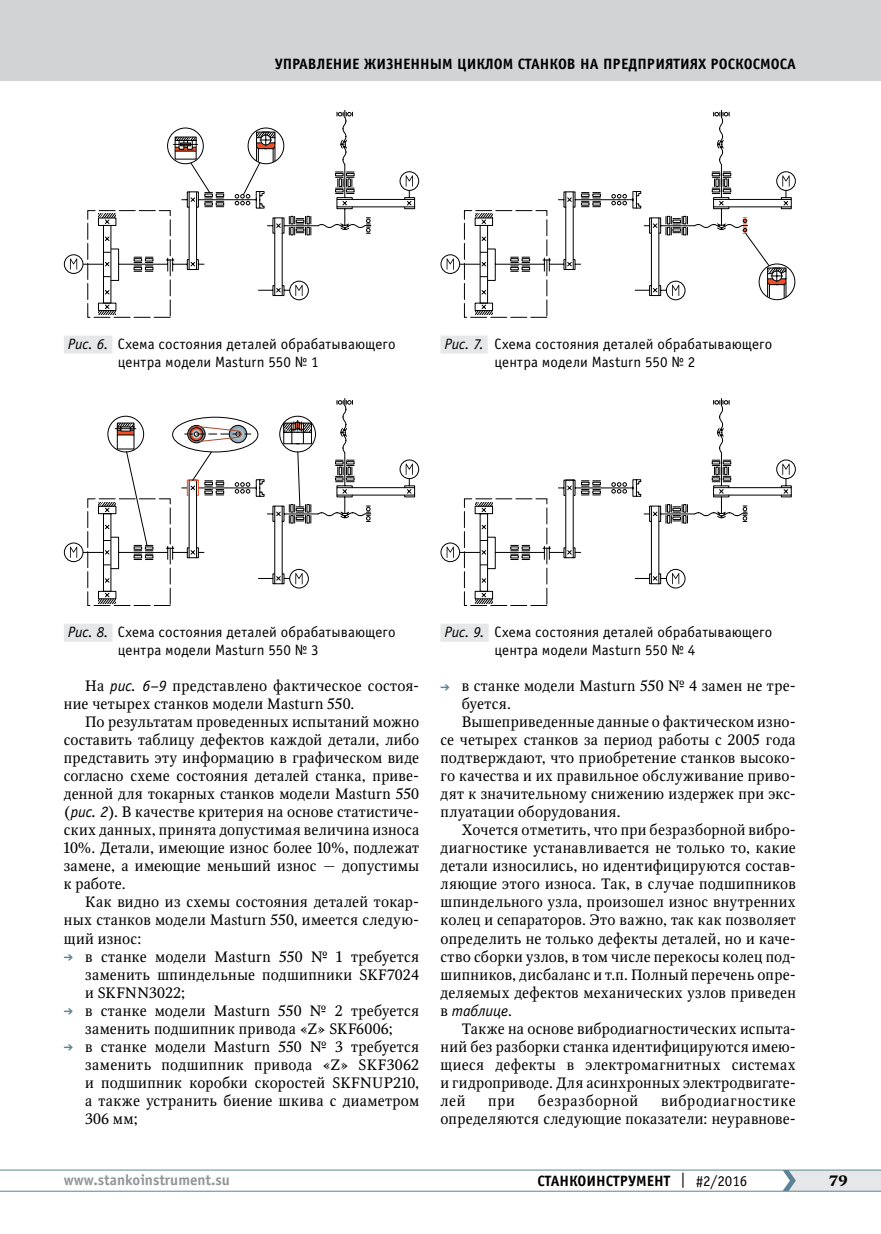
<style>
.page{position:relative;width:881px;height:1234px;background:#fff}
.page>*{position:absolute;margin:0;border:0;box-sizing:border-box;transform-origin:0 0}
.t1{font:italic 15.75px "Officina Sans C";letter-spacing:-.01em;color:#000}
.t2{font:15px/18px "Octava";letter-spacing:.02em;color:#000;text-align:justify}
.t3{font:15px/18px "Officina Sans C";letter-spacing:.005em;color:#000}
.t4{font:700 15px "Officina Sans C";color:#000}
.t5{font:700 15px "Officina Sans C";color:#939598}
.t6{font:15px "Octava";letter-spacing:.045em;color:#000}
.t7{font:700 15px "Octava";color:#000}
.s1{font-style:italic}
.s2{font-family:"Officina Sans C";font-style:italic;font-size:15.75px}
.s3{color:#5b8395}
.s4{font-family:"Octava";font-style:normal;font-size:15px}
.s5{font-weight:400}
</style>
<div class="page">
<hr style="left:0;top:1190px;width:880px;height:1px;background:#5b8395">
<hr style="left:0;top:1169px;width:880px;height:1px;background:#5b8395">
<svg style="left:782px;top:1169px;width:98px;height:21px;background:#d9dee1"></svg>
<div style="left:0;top:0;width:880px;height:81px;background:#d1d3d4"></div>
<div style="left:98px;top:302px;width:18px;height:9px;border:1px solid #000"></div>
<svg style="left:98px;top:311px;width:18px;height:4px"></svg>
<div style="left:64px;top:254px;width:19px;height:20px;border:1px solid #000;border-radius:50%"></div>
<div style="left:399px;top:171px;width:20px;height:20px;border:1px solid #000;border-radius:50%"></div>
<svg style="left:70px;top:110px;width:345px;height:199px"></svg>
<div style="left:474px;top:302px;width:19px;height:9px;border:1px solid #000"></div>
<svg style="left:475px;top:311px;width:17px;height:4px"></svg>
<div style="left:440px;top:254px;width:20px;height:20px;border:1px solid #000;border-radius:50%"></div>
<svg style="left:446px;top:258px;width:7px;height:11px"></svg>
<svg style="left:459px;top:110px;width:336px;height:199px"></svg>
<svg style="left:98px;top:599px;width:18px;height:4px"></svg>
<div style="left:64px;top:542px;width:19px;height:20px;border:1px solid #000;border-radius:50%"></div>
<div style="left:399px;top:459px;width:20px;height:20px;border:1px solid #000;border-radius:50%"></div>
<svg style="left:70px;top:398px;width:345px;height:199px"></svg>
<div style="left:64px;top:623px;width:48px;height:18px;background:#e6e7e8"></div>
<svg style="left:475px;top:599px;width:17px;height:4px"></svg>
<div style="left:440px;top:542px;width:20px;height:20px;border:1px solid #000;border-radius:50%"></div>
<svg style="left:446px;top:546px;width:7px;height:11px"></svg>
<div style="left:775px;top:459px;width:20px;height:20px;border:1px solid #000;border-radius:50%"></div>
<svg style="left:459px;top:398px;width:333px;height:199px"></svg>
<div style="left:440px;top:623px;width:48px;height:18px;background:#e6e7e8"></div>
<div style="left:440px;top:335px;width:47px;height:18px;background:#e6e7e8"></div>
<div style="left:64px;top:335px;width:48px;height:18px;background:#e6e7e8"></div>
<p class="t4" style="left:274px;top:56px;width:522px">УПРАВЛЕНИЕ ЖИЗНЕННЫМ ЦИКЛОМ СТАНКОВ НА ПРЕДПРИЯТИЯХ РОСКОСМОСА</p>
<p class="t3" style="left:118px;top:335px;width:279px;text-indent:-50px"><span class="s1">Рис. 6.</span> Схема состояния деталей обрабатывающего центра модели Masturn 550 № 1</p>
<p class="t3" style="left:494px;top:335px;width:279px;text-indent:-50px"><span class="s1">Рис. 7.</span> Схема состояния деталей обрабатывающего центра модели Masturn 550 № 2</p>
<p class="t3" style="left:118px;top:623px;width:279px;text-indent:-50px"><span class="s1">Рис. 8.</span> Схема состояния деталей обрабатывающего центра модели Masturn 550 № 3</p>
<p class="t3" style="left:494px;top:623px;width:279px;text-indent:-50px"><span class="s1">Рис. 9.</span> Схема состояния деталей обрабатывающего центра модели Masturn 550 № 4</p>
<p class="t2" style="left:64px;top:677px;width:357px;text-indent:21px">На <span class="s2">рис. 6–9</span> представлено фактическое состоя&shy;ние четырех станков модели Masturn 550.</p>
<p class="t2" style="left:64px;top:713px;width:357px;text-indent:21px">По результатам проведенных испытаний можно составить таблицу дефектов каждой детали, либо представить эту информацию в графическом виде согласно схеме состояния деталей станка, приве&shy;денной для токарных станков модели Masturn 550 (<span class="s2">рис. 2</span>). В качестве критерия на основе статистиче&shy;ских данных, принята допустимая величина износа 10%. Детали, имеющие износ более 10%, подлежат замене, а имеющие меньший износ — допустимы к работе.</p>
<p class="t2" style="left:64px;top:893px;width:357px;text-indent:21px">Как видно из схемы состояния деталей токар&shy;ных станков модели Masturn 550, имеется следую&shy;щий износ:</p>
<p class="t2" style="left:85px;top:947px;width:335px;text-indent:-21px"><span class="s3">➔</span> в станке модели Masturn 550 № 1 требуется заменить шпиндельные подшипники SKF7024 и SKFNN3022;</p>
<p class="t2" style="left:64px;top:1001px;width:357px;text-align:center"><span class="s3">➔</span> в станке модели Masturn 550 № 2 требуется заменить подшипник привода «Z» SKF6006;</p>
<p class="t2" style="left:85px;top:1037px;width:335px;text-indent:-21px"><span class="s3">➔</span> в станке модели Masturn 550 № 3 требуется заменить подшипник привода «Z» SKF3062 и подшипник коробки скоростей SKFNUP210, а также устранить биение шкива с диаметром 306 мм;</p>
<p class="t2" style="left:440px;top:677px;width:357px"><span class="s3">➔</span> в станке модели Masturn 550 № 4 замен не тре-</p>
<p class="t2" style="left:461px;top:695px;width:51px">буется.</p>
<p class="t2" style="left:461px;top:713px;width:335px">Вышеприведенные данные о фактическом изно-</p>
<p class="t2" style="left:440px;top:731px;width:356px">се четырех станков за период работы с 2005 года</p>
<p class="t2" style="left:440px;top:749px;width:357px">подтверждают, что приобретение станков высоко-</p>
<p class="t2" style="left:440px;top:767px;width:357px">го качества и их правильное обслуживание приво-</p>
<p class="t2" style="left:440px;top:785px;width:357px">дят к значительному снижению издержек при экс-</p>
<p class="t2" style="left:440px;top:803px;width:181px">плуатации оборудования.</p>
<p class="t2" style="left:461px;top:821px;width:335px">Хочется отметить, что при безразборной вибро-</p>
<p class="t2" style="left:440px;top:839px;width:357px">диагностике устанавливается не только то, какие</p>
<p class="t2" style="left:440px;top:857px;width:357px">детали износились, но идентифицируются состав-</p>
<p class="t2" style="left:440px;top:875px;width:356px">ляющие этого износа. Так, в случае подшипников</p>
<p class="t2" style="left:440px;top:893px;width:356px">шпиндельного узла, произошел износ внутренних</p>
<p class="t2" style="left:440px;top:911px;width:356px">колец и сепараторов. Это важно, так как позволяет</p>
<p class="t2" style="left:440px;top:929px;width:357px">определить не только дефекты деталей, но и каче-</p>
<p class="t2" style="left:440px;top:947px;width:357px">ство сборки узлов, в том числе перекосы колец под-</p>
<p class="t2" style="left:440px;top:965px;width:357px">шипников, дисбаланс и т.п. Полный перечень опре-</p>
<p class="t2" style="left:440px;top:983px;width:357px">деляемых дефектов механических узлов приведен</p>
<p class="t1" style="left:440px;top:1001px;width:73px"><span class="s4">в</span> таблице<span class="s4">.</span></p>
<p class="t2" style="left:440px;top:1019px;width:357px;text-indent:21px">Также на основе вибродиагностических испыта&shy;ний без разборки станка идентифицируются имею&shy;щиеся дефекты в электромагнитных системах и гидроприводе. Для асинхронных электродвигате&shy;лей</p>
<p class="t2" style="left:440px;top:1091px;width:357px;text-align:right">вибродиагностике<br>определяются следующие показатели: неуравнове-</p>
<p class="t2" style="left:488px;top:1091px;width:28px">при</p>
<p class="t6" style="left:537px;top:1090px;width:102px">безразборной</p>
<p class="t5" style="left:64px;top:1171px;width:168px">www.stankoinstrument.su</p>
<p class="t4" style="left:537px;top:1171px;width:211px">СТАНКОИНСТРУМЕНТ <span class="s5">| #2/2016</span></p>
<p class="t7" style="left:828px;top:1170px;width:20px">79</p>
</div>
